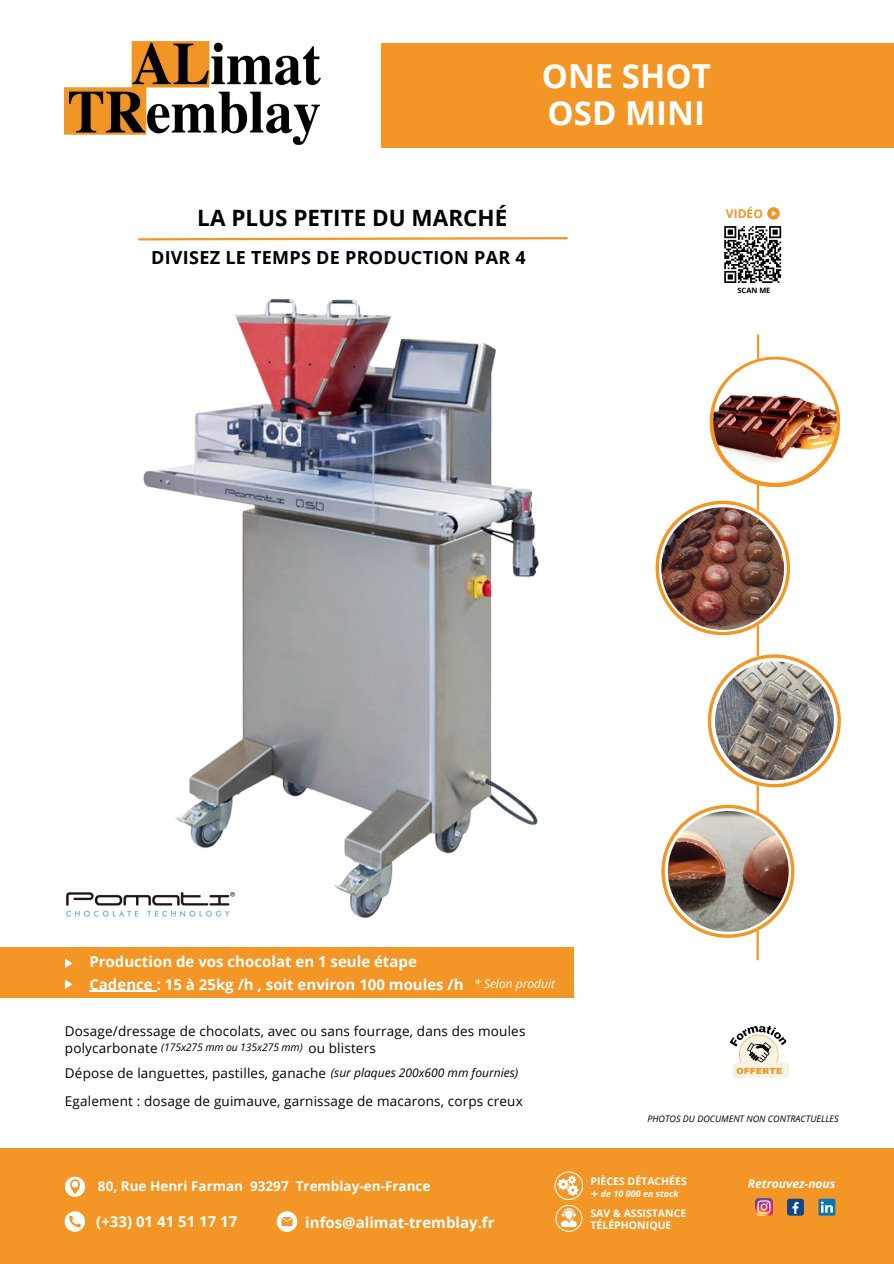
<style>
.page{position:relative;width:894px;height:1264px;background:#fff}
.page>*{position:absolute;margin:0;border:0;box-sizing:border-box;transform-origin:0 0}
.t1{font:700 33px/37.2px "Open Sans";color:#fff}
.t2{font:700 22.5px "Open Sans";color:#000}
.t3{font:700 18px "Open Sans";letter-spacing:.015em;color:#000}
.t4{font:700 15px/22.5px "Open Sans";color:#fff}
.t5{font:13.5px/16.8px "Open Sans";letter-spacing:.01em;color:#000}
.t6{font:700 13.5px "Open Sans";color:#fff}
.t7{font:italic 12px "Open Sans";color:#000}
.t8{font:italic 700 12px "Open Sans";color:#fff}
.t9{font:italic 12px "Open Sans";color:#fff}
.t10{font:700 12px "Open Sans";color:#f39625}
.t11{font:700 10.5px/11.4px "Open Sans";color:#fff}
.t12{font:italic 10.5px "Open Sans";letter-spacing:-.015em;color:#000}
.t13{font:italic 9px "Open Sans";color:#000}
.t14{font:italic 700 9px "Open Sans";color:#fff}
.t15{font:700 7.35px "Open Sans";color:#000}
.s1{font-style:normal;font-size:12px}
</style>
<div class="page">
<div style="left:381px;top:43px;width:512px;height:105px;background:#f39625"></div>
<svg style="left:138px;top:237px;width:430px;height:4px"></svg>
<img style="left:65px;top:42px;width:255px;height:102px">
<svg style="left:767px;top:207px;width:12px;height:12px"></svg>
<div style="left:0;top:947px;width:573px;height:50px;background:#f39625"></div>
<hr style="left:756px;top:334px;width:3px;height:626px;background:#f39625">
<svg style="left:709px;top:357px;width:131px;height:130px"></svg>
<img style="left:713px;top:359px;width:123px;height:124px;border-radius:50%">
<svg style="left:655px;top:501px;width:134px;height:133px"></svg>
<svg style="left:707px;top:654px;width:133px;height:133px"></svg>
<img style="left:714px;top:661px;width:119px;height:119px;border-radius:50%">
<img style="left:661px;top:507px;width:122px;height:123px;border-radius:50%">
<svg style="left:661px;top:804px;width:133px;height:133px"></svg>
<img style="left:143px;top:298px;width:396px;height:620px">
<svg style="left:724px;top:226px;width:58px;height:57px"></svg>
<img style="left:65px;top:893px;width:174px;height:24px">
<hr style="left:89px;top:990px;width:68px;height:1px;background:#fff">
<img style="left:667px;top:811px;width:121px;height:120px;border-radius:50%">
<img style="left:729px;top:1025px;width:60px;height:53px">
<div style="left:0;top:1148px;width:893px;height:115px;background:#f39625"></div>
<svg style="left:65px;top:1176px;width:20px;height:21px"></svg>
<img style="left:755px;top:1198px;width:17px;height:17px">
<svg style="left:786px;top:1198px;width:17px;height:17px"></svg>
<svg style="left:792px;top:1201px;width:6px;height:12px"></svg>
<svg style="left:818px;top:1198px;width:17px;height:17px"></svg>
<svg style="left:554px;top:1171px;width:28px;height:60px"></svg>
<svg style="left:65px;top:1211px;width:20px;height:20px"></svg>
<svg style="left:277px;top:1211px;width:20px;height:20px"></svg>
<h1 class="t1" style="left:541px;top:57px;width:170px">ONE SHOT<br>OSD MINI</h1>
<h2 class="t2" style="left:197px;top:202px;width:311px">LA PLUS PETITE DU MARCHÉ</h2>
<h3 class="t3" style="left:151px;top:244px;width:376px">DIVISEZ LE TEMPS DE PRODUCTION PAR 4</h3>
<p class="t10" style="left:725px;top:205px;width:38px">VIDÉO</p>
<p class="t15" style="left:737px;top:285px;width:34px">SCAN ME</p>
<p class="t4" style="left:89px;top:950px;width:376px">Production de vos chocolat en 1 seule étape<br>Cadence : 15 à 25kg /h , soit environ 100 moules /h</p>
<p class="t9" style="left:474px;top:975px;width:82px">* Selon produit</p>
<p class="t5" style="left:65px;top:1022px;width:462px">Dosage/dressage de chocolats, avec ou sans fourrage, dans des moules polycarbonate</p>
<p class="t5" style="left:65px;top:1035px;width:312px;line-height:24.8px;text-indent:243px">ou blisters<br>Dépose de languettes, pastilles, ganache</p>
<p class="t5" style="left:65px;top:1092px;width:459px">Egalement : dosage de guimauve, garnissage de macarons, corps creux</p>
<p class="t12" style="left:161px;top:1040px;width:143px">(175x275 mm ou 135x275 mm)</p>
<p class="t7" style="left:331px;top:1064px;width:189px">(sur plaques 200x600 mm fournies)</p>
<p class="t6" style="left:98px;top:1176px;width:334px">80, Rue Henri Farman 93297 Tremblay-en-France</p>
<p class="t13" style="left:647px;top:1112px;width:193px">PHOTOS DU DOCUMENT NON CONTRACTUELLES</p>
<p class="t11" style="left:590px;top:1174px;width:98px">PIÈCES DÉTACHÉES</p>
<p class="t14" style="left:591px;top:1187px;width:89px"><span class="s1">+</span> de 10 000 en stock</p>
<p class="t8" style="left:747px;top:1175px;width:89px">Retrouvez-nous</p>
<p class="t4" style="left:96px;top:1209px;width:142px">(+33) 01 41 51 17 17</p>
<p class="t4" style="left:305px;top:1210px;width:191px">infos@alimat-tremblay.fr</p>
<p class="t11" style="left:590px;top:1207px;width:97px">SAV &amp; ASSISTANCE<br>TÉLÉPHONIQUE</p>
</div>
